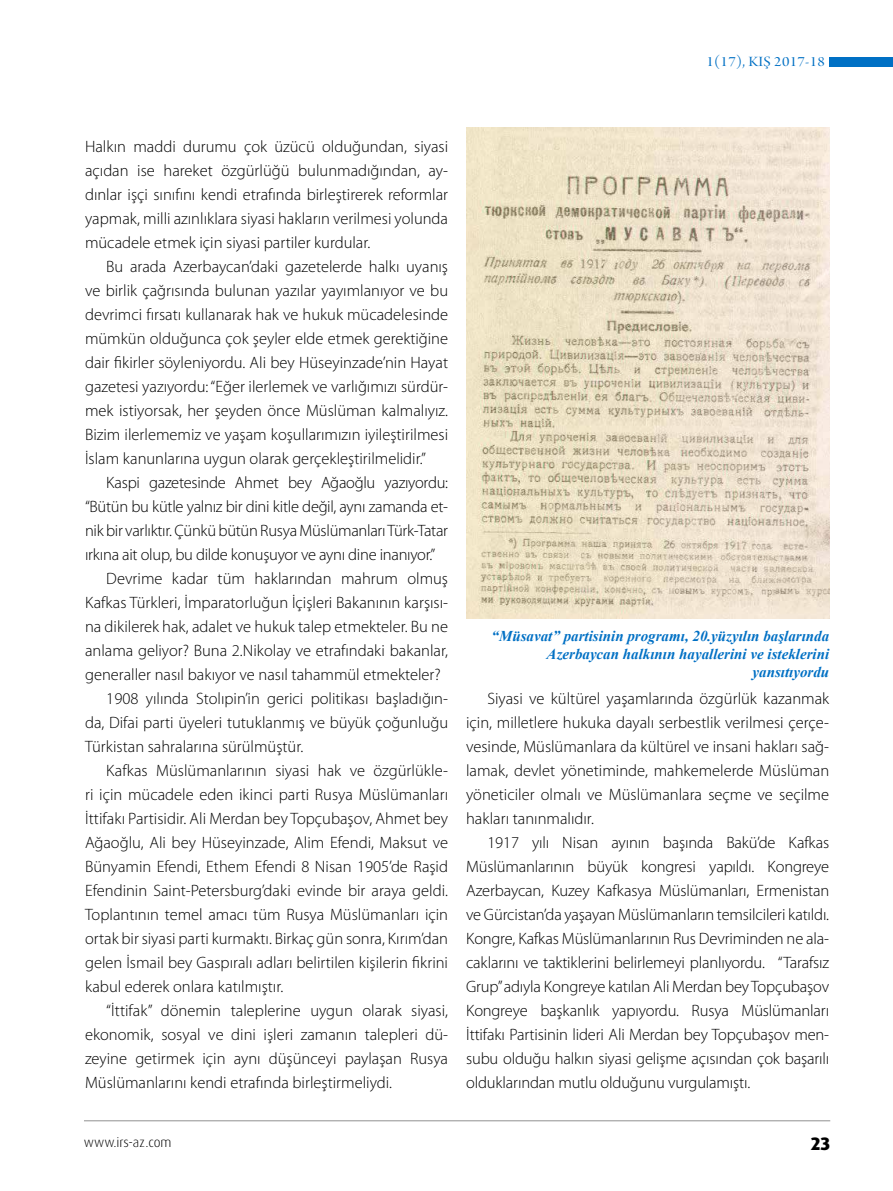
<style>
.page{position:relative;width:893px;height:1191px;background:#fff}
.page>*{position:absolute;margin:0;border:0;box-sizing:border-box;transform-origin:0 0}
.t1{font:800 18px "Dax Pro";color:#000}
.t2{font:300 16.5px/24px "Myriad Pro";color:#000;text-align:justify}
.t3{font:italic 700 15px/18px "Times New Roman";color:#0070c4;text-align:right}
.t4{font:15px "Arno Pro Display";letter-spacing:.02em;color:#0070c4;scale:1.1 1}
.t5{font:300 13.5px "Dax Pro";color:#000}
</style>
<div class="page">
<hr style="left:84px;top:1120px;width:746px;height:1px;background:#909090">
<div style="left:829px;top:57px;width:64px;height:9px;background:#0070c4"></div>
<img style="left:466px;top:127px;width:363px;height:491px">
<p class="t4" style="left:706px;top:53px;width:109px">1(17), KIŞ 2017-18</p>
<p class="t2" style="left:85px;top:134px;width:365px">Halkın maddi durumu çok üzücü olduğundan, siyasi açıdan ise hareket özgürlüğü bulunmadığından, ay&shy;dınlar işçi sınıfını kendi etrafında birleştirerek reformlar yapmak, milli azınlıklara siyasi hakların verilmesi yolunda mücadele etmek için siyasi partiler kurdular.</p>
<p class="t2" style="left:85px;top:254px;width:365px;text-indent:21px">Bu arada Azerbaycan’daki gazetelerde halkı uyanış ve birlik çağrısında bulunan yazılar yayımlanıyor ve bu devrimci fırsatı kullanarak hak ve hukuk mücadelesinde mümkün olduğunca çok şeyler elde etmek gerektiğine dair fikirler söyleniyordu. Ali bey Hüseyinzade’nin Hayat gazetesi yazıyordu: “Eğer ilerlemek ve varlığımızı sürdür&shy;mek istiyorsak, her şeyden önce Müslüman kalmalıyız.<br>Bizim ilerlememiz ve yaşam koşullarımızın iyileştirilmesi İslam kanunlarına uygun olarak gerçekleştirilmelidir.”</p>
<p class="t2" style="left:106px;top:470px;width:343px">Kaspi gazetesinde Ahmet bey Ağaoğlu yazıyordu:</p>
<p class="t2" style="left:85px;top:494px;width:365px">“Bütün bu kütle yalnız bir dini kitle değil, aynı zamanda et-</p>
<p class="t2" style="left:85px;top:518px;width:365px">nik bir varlıktır. Çünkü bütün Rusya Müslümanları Türk-Tatar</p>
<p class="t2" style="left:85px;top:542px;width:352px">ırkına ait olup, bu dilde konuşuyor ve aynı dine inanıyor.”</p>
<p class="t2" style="left:106px;top:566px;width:343px">Devrime kadar tüm haklarından mahrum olmuş</p>
<p class="t2" style="left:85px;top:590px;width:365px">Kafkas Türkleri, İmparatorluğun İçişleri Bakanının karşısı-</p>
<p class="t2" style="left:85px;top:614px;width:365px">na dikilerek hak, adalet ve hukuk talep etmekteler. Bu ne</p>
<p class="t2" style="left:85px;top:638px;width:365px">anlama geliyor? Buna 2.Nikolay ve etrafındaki bakanlar,</p>
<p class="t2" style="left:85px;top:663px;width:357px">generaller nasıl bakıyor ve nasıl tahammül etmekteler?</p>
<p class="t2" style="left:106px;top:687px;width:343px">1908 yılında Stolıpin’in gerici politikası başladığın-</p>
<p class="t2" style="left:85px;top:711px;width:365px">da, Difai parti üyeleri tutuklanmış ve büyük çoğunluğu</p>
<p class="t2" style="left:85px;top:735px;width:220px">Türkistan sahralarına sürülmüştür.</p>
<p class="t2" style="left:106px;top:759px;width:343px">Kafkas Müslümanlarının siyasi hak ve özgürlükle-</p>
<p class="t2" style="left:85px;top:783px;width:365px">ri için mücadele eden ikinci parti Rusya Müslümanları</p>
<p class="t2" style="left:85px;top:807px;width:365px">İttifakı Partisidir. Ali Merdan bey Topçubaşov, Ahmet bey</p>
<p class="t2" style="left:85px;top:831px;width:365px">Ağaoğlu, Ali bey Hüseyinzade, Alim Efendi, Maksut ve</p>
<p class="t2" style="left:85px;top:855px;width:365px">Bünyamin Efendi, Ethem Efendi 8 Nisan 1905’de Raşid</p>
<p class="t2" style="left:85px;top:879px;width:365px">Efendinin Saint-Petersburg’daki evinde bir araya geldi.</p>
<p class="t2" style="left:85px;top:903px;width:365px">Toplantının temel amacı tüm Rusya Müslümanları için</p>
<p class="t2" style="left:85px;top:927px;width:365px">ortak bir siyasi parti kurmaktı. Birkaç gün sonra, Kırım’dan</p>
<p class="t2" style="left:85px;top:951px;width:365px">gelen İsmail bey Gaspıralı adları belirtilen kişilerin fikrini</p>
<p class="t2" style="left:85px;top:975px;width:200px">kabul ederek onlara katılmıştır.</p>
<p class="t2" style="left:106px;top:999px;width:343px">“İttifak” dönemin taleplerine uygun olarak siyasi,</p>
<p class="t2" style="left:85px;top:1023px;width:365px">ekonomik, sosyal ve dini işleri zamanın talepleri dü-</p>
<p class="t2" style="left:85px;top:1047px;width:365px">zeyine getirmek için aynı düşünceyi paylaşan Rusya</p>
<p class="t2" style="left:85px;top:1071px;width:309px">Müslümanlarını kendi etrafında birleştirmeliydi.</p>
<p class="t3" style="left:492px;top:626px;width:339px">“Müsavat” partisinin programı, 20.yüzyılın başlarında<br>Azerbaycan halkının hayallerini ve isteklerini yansıtıyordu</p>
<p class="t2" style="left:466px;top:687px;width:365px;text-indent:21px">Siyasi ve kültürel yaşamlarında özgürlük kazanmak için, milletlere hukuka dayalı serbestlik verilmesi çerçe&shy;vesinde, Müslümanlara da kültürel ve insani hakları sağ&shy;lamak, devlet yönetiminde, mahkemelerde Müslüman yöneticiler olmalı ve Müslümanlara seçme ve seçilme hakları tanınmalıdır.</p>
<p class="t2" style="left:466px;top:831px;width:365px;text-indent:21px">1917 yılı Nisan ayının başında Bakü’de Kafkas Müslümanlarının büyük kongresi yapıldı. Kongreye Azerbaycan, Kuzey Kafkasya Müslümanları, Ermenistan ve Gürcistan’da yaşayan Müslümanların temsilcileri katıldı.<br>Kongre, Kafkas Müslümanlarının Rus Devriminden ne ala&shy;caklarını ve taktiklerini belirlemeyi planlıyordu. “Tarafsız Grup” adıyla Kongreye katılan Ali Merdan bey Topçubaşov Kongreye başkanlık yapıyordu. Rusya Müslümanları İttifakı Partisinin lideri Ali Merdan bey Topçubaşov men&shy;subu olduğu halkın siyasi gelişme açısından çok başarılı olduklarından mutlu olduğunu vurgulamıştı.</p>
<p class="t5" style="left:84px;top:1133px;width:89px">www.irs-az.com</p>
<p class="t1" style="left:811px;top:1131px;width:21px">23</p>
</div>
